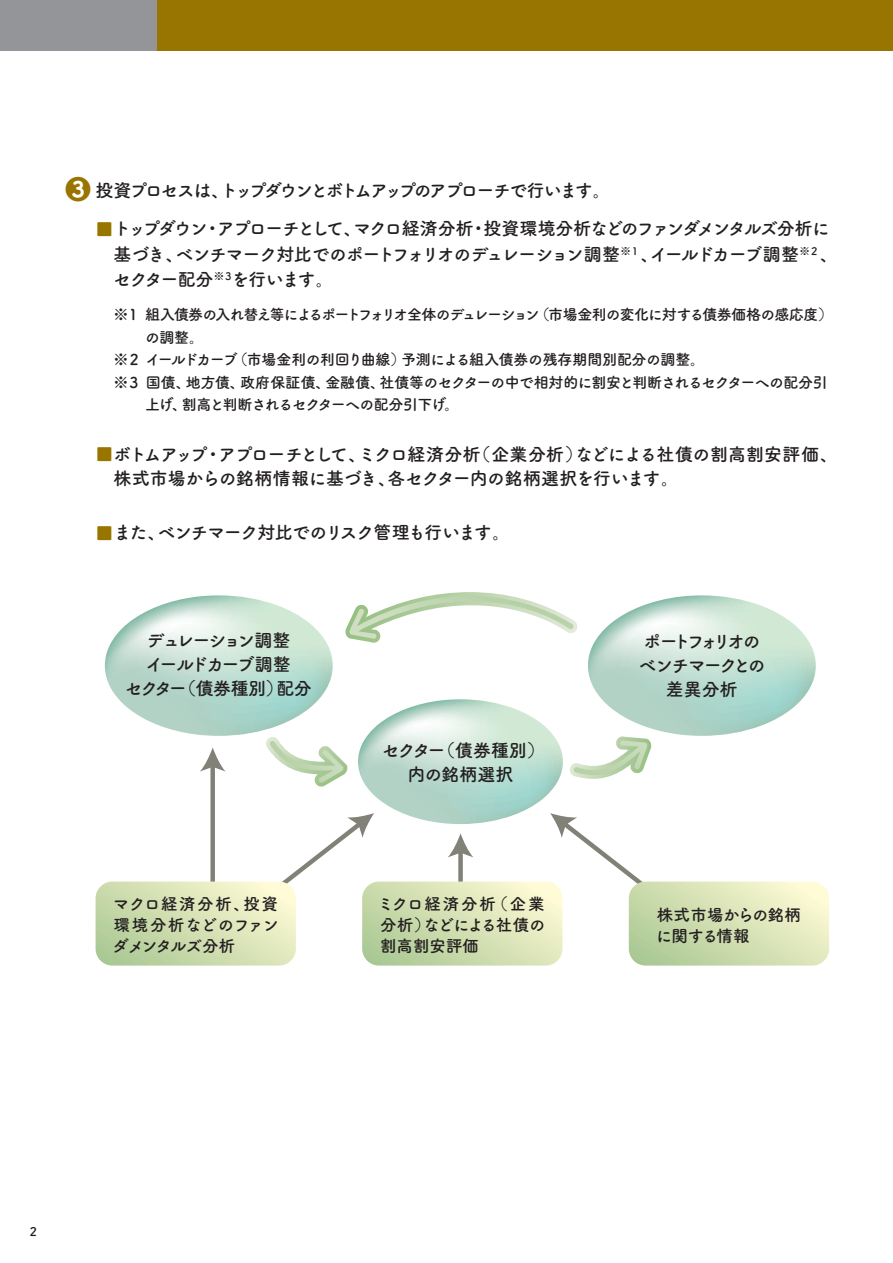
<style>
.page{position:relative;width:893px;height:1263px;background:#fff}
.page>*{position:absolute;margin:0;border:0;box-sizing:border-box;transform-origin:0 0}
.t1{font:18px/25.5px "Tsuku A Rd Gothic Std B";letter-spacing:-.09em;color:#231f20}
.t2{font:18px/24px "Tsuku A Rd Gothic Std B";letter-spacing:-.035em;color:#231f20}
.t3{font:18px "Tsuku A Rd Gothic Std B";letter-spacing:-.14em;color:#231f20}
.t4{font:18px/24px "Tsuku A Rd Gothic Std B";letter-spacing:-.12em;color:#231f20;text-align:center}
.t5{font:18px/24px "Tsuku A Rd Gothic Std B";letter-spacing:-.13em;color:#231f20;text-align:center}
.t6{font:18px/24px "Tsuku A Rd Gothic Std B";color:#231f20;text-align:center}
.t7{font:16.5px/21px "Tsuku A Rd Gothic Std B";letter-spacing:-.005em;color:#231f20;text-align:justify}
.t8{font:16.5px/21px "Tsuku A Rd Gothic Std B";letter-spacing:-.03em;color:#231f20}
.t9{font:15px "Tsuku A Rd Gothic Std B";letter-spacing:-.055em;color:#231f20}
.t10{font:15px "Tsuku A Rd Gothic Std B";letter-spacing:-.08em;color:#231f20}
.t11{font:15px "Tsuku A Rd Gothic Std B";letter-spacing:-.03em;color:#231f20}
.t12{font:15px "Tsuku A Rd Gothic Std B";letter-spacing:-.085em;color:#231f20}
.t13{font:12px "Tsuku A Rd Gothic Std B";color:#231f20}
.s1{font-size:25.95px;color:#987501}
.s2{color:#987501}
</style>
<div class="page">
<div style="left:0;top:0;width:157px;height:51px;background:#939598"></div>
<div style="left:157px;top:0;width:736px;height:51px;background:#987501"></div>
<svg style="left:96px;top:592px;width:733px;height:373px"></svg>
<p class="t3" style="left:65px;top:176px;width:547px"><span class="s1">❸</span> 投資プロセスは、トップダウンとボトムアップのアプローチで行います。</p>
<p class="t1" style="left:114px;top:215px;width:726px;text-indent:-18px"><span class="s2">■</span>トップダウン・アプローチとして、マクロ経済分析・投資環境分析などのファンダメンタルズ分析に基づき、ベンチマーク対比でのポートフォリオのデュレーション調整<sup>※１</sup>、イールドカーブ調整<sup>※２</sup>、セクター配分<sup>※３</sup>を行います。</p>
<p class="t10" style="left:114px;top:303px;width:721px">※１ 組入債券の入れ替え等によるポートフォリオ全体のデュレーション（市場金利の変化に対する債券価格の感応度）</p>
<p class="t9" style="left:145px;top:325px;width:61px">の調整。</p>
<p class="t11" style="left:114px;top:348px;width:593px">※２ イールドカーブ（市場金利の利回り曲線）予測による組入債券の残存期間別配分の調整。</p>
<p class="t9" style="left:114px;top:370px;width:716px">※３ 国債、地方債、政府保証債、金融債、社債等のセクターの中で相対的に割安と判断されるセクターへの配分引</p>
<p class="t12" style="left:145px;top:393px;width:316px">上げ、割高と判断されるセクターへの配分引下げ。</p>
<p class="t2" style="left:114px;top:441px;width:726px;text-indent:-18px"><span class="s2">■</span>ボトムアップ・アプローチとして、ミクロ経済分析（企業分析）などによる社債の割高割安評価、株式市場からの銘柄情報に基づき、各セクター内の銘柄選択を行います。</p>
<p class="t1" style="left:96px;top:519px;width:416px"><span class="s2">■</span>また、ベンチマーク対比でのリスク管理も行います。</p>
<p class="t4" style="left:125px;top:627px;width:188px">デュレーション調整<br>イールドカーブ調整<br>セクター（債券種別）配分</p>
<p class="t6" style="left:382px;top:737px;width:164px">セクター（債券種別）内の銘柄選択</p>
<p class="t5" style="left:638px;top:628px;width:129px">ポートフォリオのベンチマークとの差異分析</p>
<p class="t7" style="left:112px;top:892px;width:168px">マクロ経済分析、投資環境分析などのファンダメンタルズ分析</p>
<p class="t7" style="left:377px;top:892px;width:170px">ミクロ経済分析（企業分析）などによる社債の割高割安評価</p>
<p class="t8" style="left:656px;top:903px;width:146px">株式市場からの銘柄に関する情報</p>
<p class="t13" style="left:30px;top:1222px;width:9px">2</p>
</div>
